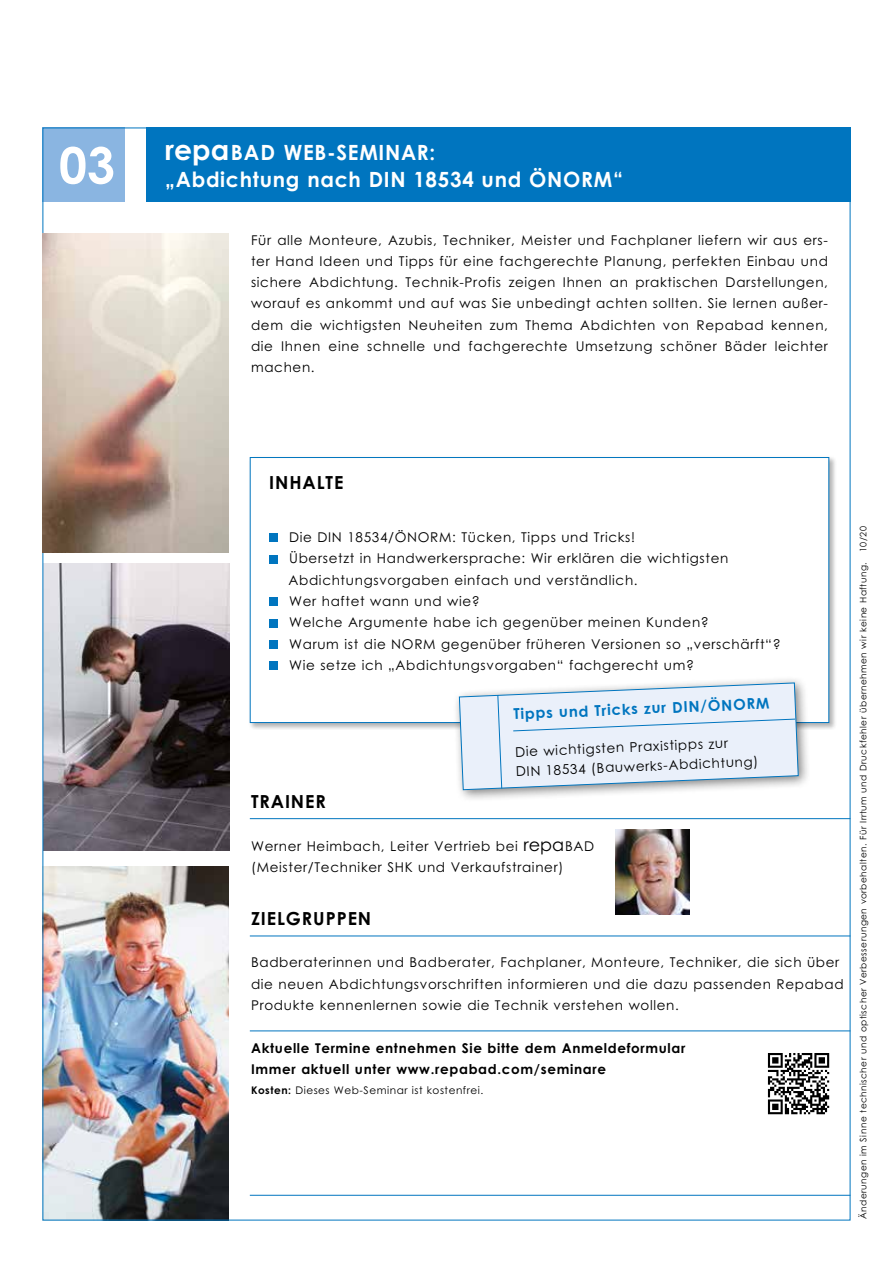
<style>
.page{position:relative;width:893px;height:1263px;background:#fff}
.page>*{position:absolute;margin:0;border:0;box-sizing:border-box;transform-origin:0 0}
.t1{font:700 50.1px "Century Gothic";color:#fff}
.t2{font:700 21px "Century Gothic";letter-spacing:.035em;color:#fff}
.t3{font:700 18px "Century Gothic";letter-spacing:.05em;color:#000}
.t4{font:700 15px "Century Gothic";color:#0075bf}
.t5{font:13.5px/21.3px "Century Gothic";letter-spacing:.05em;color:#000}
.t6{font:700 13.5px/21.3px "Century Gothic";letter-spacing:.05em;color:#000}
.t7{font:10.5px "Century Gothic";letter-spacing:.05em;color:#000}
.t8{font:9px "Century Gothic";letter-spacing:.05em;color:#000}
.s1{font-size:28.2px}
.s2{font-size:17.7px}
.s3{font-weight:700}
</style>
<div class="page">
<div style="left:43px;top:128px;width:82px;height:74px;background:#8ab5e1"></div>
<div style="left:146px;top:128px;width:704px;height:74px;background:#0075bf"></div>
<hr style="left:250px;top:818px;width:600px;height:1px;background:#0075bf">
<hr style="left:250px;top:935px;width:600px;height:1px;background:#0075bf">
<hr style="left:250px;top:1030px;width:600px;height:1px;background:#0075bf">
<hr style="left:250px;top:1195px;width:600px;height:1px;background:#0075bf">
<img style="left:616px;top:829px;width:74px;height:85px">
<svg style="left:767px;top:1053px;width:63px;height:62px"></svg>
<svg style="left:768px;top:1053px;width:61px;height:61px"></svg>
<div style="left:248px;top:455px;width:589px;height:275px;background:#000;opacity:.3"></div>
<div style="left:250px;top:457px;width:579px;height:266px;background:#fff;border:1px solid #0075bf"></div>
<div style="left:269px;top:534px;width:9px;height:8px;background:#0075bf"></div>
<div style="left:269px;top:555px;width:9px;height:8px;background:#0075bf"></div>
<div style="left:269px;top:597px;width:9px;height:9px;background:#0075bf"></div>
<div style="left:269px;top:619px;width:9px;height:8px;background:#0075bf"></div>
<div style="left:269px;top:640px;width:9px;height:8px;background:#0075bf"></div>
<div style="left:269px;top:661px;width:9px;height:9px;background:#0075bf"></div>
<div style="left:452px;top:676px;width:359px;height:127px;background:#000;opacity:.5"></div>
<svg style="left:459px;top:682px;width:340px;height:108px;background:#e0e9f4"></svg>
<img style="left:45px;top:564px;width:184px;height:286px">
<img style="left:45px;top:866px;width:184px;height:352px">
<img style="left:43px;top:234px;width:186px;height:319px">
<h1 class="t1" style="left:59px;top:134px;width:58px">03</h1>
<h2 class="t2" style="left:165px;top:139px;width:272px"><span class="s1">repa</span>BAD WEB-SEMINAR:</h2>
<h2 class="t2" style="left:165px;top:166px;width:459px">„Abdichtung nach DIN 18534 und ÖNORM“</h2>
<p class="t5" style="left:251px;top:229px;width:578px;text-align:justify">Für alle Monteure, Azubis, Techniker, Meister und Fachplaner liefern wir aus ers&shy;ter Hand Ideen und Tipps für eine fachgerechte Planung, perfekten Einbau und sichere Abdichtung. Technik-Profis zeigen Ihnen an praktischen Darstellungen, worauf es ankommt und auf was Sie unbedingt achten sollten. Sie lernen außer&shy;dem die wichtigsten Neuheiten zum Thema Abdichten von Repabad kennen, die Ihnen eine schnelle und fachgerechte Umsetzung schöner Bäder leichter machen.</p>
<h3 class="t3" style="left:269px;top:471px;width:76px">INHALTE</h3>
<p class="t5" style="left:288px;top:526px;width:494px">Die DIN 18534/ÖNORM: Tücken, Tipps und Tricks!<br>Übersetzt in Handwerkersprache: Wir erklären die wichtigsten Abdichtungsvorgaben einfach und verständlich.<br>Wer haftet wann und wie?<br>Welche Argumente habe ich gegenüber meinen Kunden?<br>Warum ist die NORM gegenüber früheren Versionen so „verschärft“?<br>Wie setze ich „Abdichtungsvorgaben“ fachgerecht um?</p>
<p class="t4" style="left:513px;top:704px;width:257px;rotate:-2deg">Tipps und Tricks zur DIN/ÖNORM</p>
<p class="t5" style="left:515px;top:741px;width:244px;line-height:19.4px;rotate:-2deg">Die wichtigsten Praxistipps zur<br>DIN 18534 (Bauwerks-Abdichtung)</p>
<h3 class="t3" style="left:251px;top:790px;width:76px">TRAINER</h3>
<p class="t5" style="left:251px;top:835px;width:345px">Werner Heimbach, Leiter Vertrieb bei <span class="s2">repa</span>BAD (Meister/Techniker SHK und Verkaufstrainer)</p>
<h3 class="t3" style="left:251px;top:907px;width:122px">ZIELGRUPPEN</h3>
<p class="t5" style="left:251px;top:952px;width:594px">Badberaterinnen und Badberater, Fachplaner, Monteure, Techniker, die sich über die neuen Abdichtungsvorschriften informieren und die dazu passenden Repabad<br>Produkte kennenlernen sowie die Technik verstehen wollen.</p>
<p class="t6" style="left:251px;top:1037px;width:436px">Aktuelle Termine entnehmen Sie bitte dem Anmeldeformular<br>Immer aktuell unter www.repabad.com/seminare</p>
<p class="t7" style="left:251px;top:1084px;width:234px"><span class="s3">Kosten:</span> Dieses Web-Seminar ist kostenfrei.</p>
<p class="t8" style="left:858px;top:1219px;width:694px;rotate:-90deg">Änderungen im Sinne technischer und optischer Verbesserungen vorbehalten. Für Irrtum und Druckfehler übernehmen wir keine Haftung. 10/20</p>
</div>
